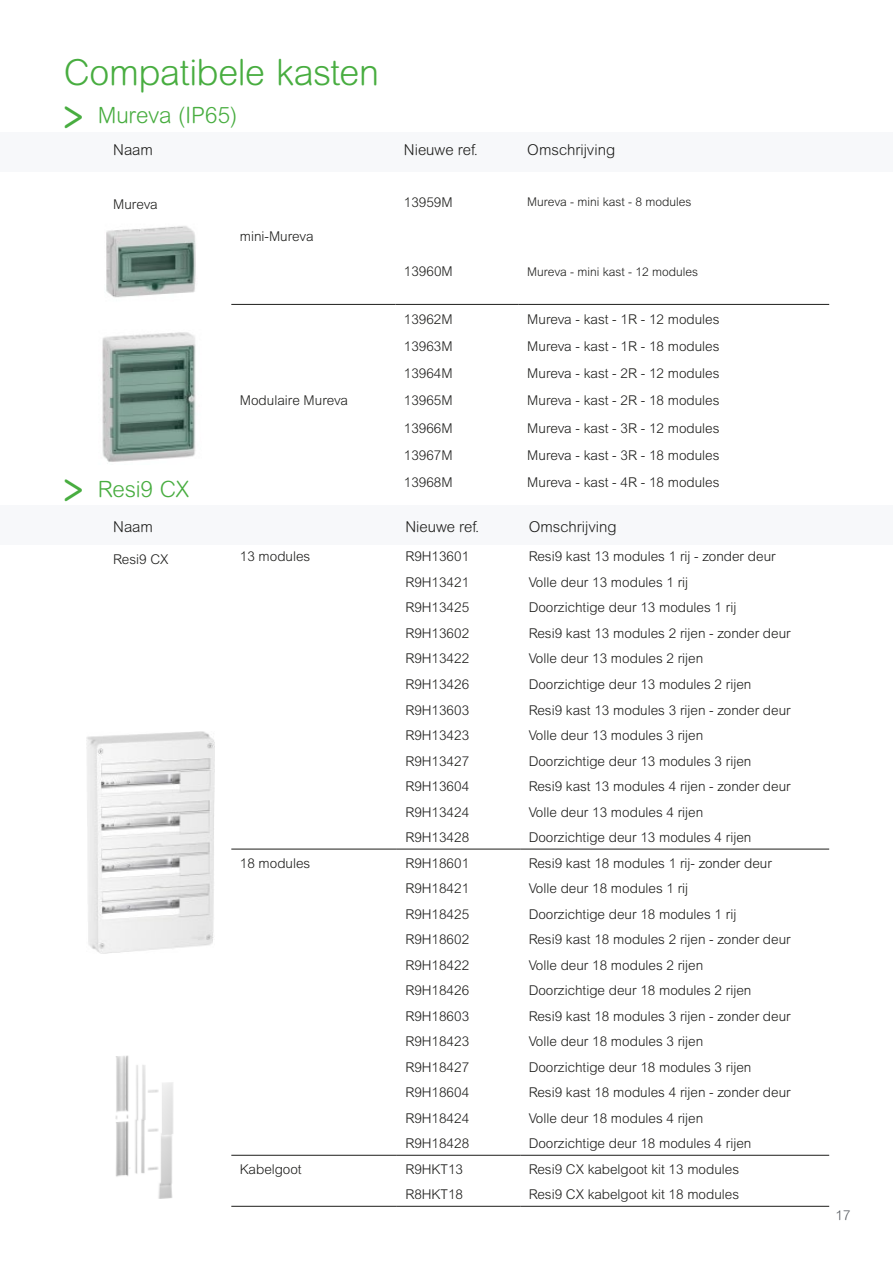
<style>
.page{position:relative;width:893px;height:1263px;background:#fff}
.page>*{position:absolute;margin:0;border:0;box-sizing:border-box;transform-origin:0 0}
.t1{font:300 36px "Arial Rounded MT Pro";letter-spacing:-.015em;color:#48ad40}
.t2{font:300 22.5px "Arial Rounded MT Pro";letter-spacing:-.01em;color:#48ad40}
.t3{font:300 15px "Arial Rounded MT Pro";color:#1d1d1b}
.t4{font:300 13.5px "Arial MT Pro";color:#1d1d1b}
.t5{font:300 13.5px "Arial Rounded MT Pro";color:#54585e}
.t6{font:300 12px "Arial MT Pro";color:#1d1d1b}
.s1{font-family:"Courier";font-weight:400;font-size:45px}
</style>
<div class="page">
<div style="left:0;top:132px;width:893px;height:39px;background:#f7f8fa"></div>
<hr style="left:231px;top:304px;width:164px;height:1px;background:#1d1d1b">
<hr style="left:395px;top:304px;width:124px;height:1px;background:#1d1d1b">
<hr style="left:519px;top:304px;width:310px;height:1px;background:#1d1d1b">
<img style="left:106px;top:226px;width:90px;height:72px">
<img style="left:102px;top:332px;width:94px;height:130px">
<div style="left:0;top:505px;width:893px;height:40px;background:#f7f8fa"></div>
<hr style="left:231px;top:849px;width:166px;height:1px;background:#1d1d1b">
<hr style="left:397px;top:849px;width:123px;height:1px;background:#1d1d1b">
<hr style="left:520px;top:849px;width:309px;height:1px;background:#1d1d1b">
<hr style="left:231px;top:1155px;width:166px;height:1px;background:#1d1d1b">
<hr style="left:397px;top:1155px;width:123px;height:1px;background:#1d1d1b">
<hr style="left:520px;top:1155px;width:309px;height:1px;background:#1d1d1b">
<hr style="left:231px;top:1206px;width:166px;height:1px;background:#1d1d1b">
<hr style="left:397px;top:1206px;width:123px;height:1px;background:#1d1d1b">
<hr style="left:520px;top:1206px;width:309px;height:1px;background:#1d1d1b">
<img style="left:115px;top:1055px;width:58px;height:144px">
<img style="left:86px;top:731px;width:129px;height:222px">
<h1 class="t1" style="left:64px;top:51px;width:317px">Compatibele kasten</h1>
<h2 class="t2" style="left:64px;top:102px;width:175px"><span class="s1">&gt;</span> Mureva (IP65)</h2>
<p class="t3" style="left:113px;top:141px;width:41px">Naam</p>
<p class="t3" style="left:404px;top:141px;width:76px">Nieuwe ref.</p>
<p class="t3" style="left:527px;top:141px;width:89px">Omschrijving</p>
<p class="t4" style="left:113px;top:196px;width:46px">Mureva</p>
<p class="t4" style="left:240px;top:228px;width:75px">mini-Mureva</p>
<h2 class="t2" style="left:64px;top:476px;width:127px"><span class="s1">&gt;</span> Resi9 CX</h2>
<p class="t4" style="left:240px;top:392px;width:110px">Modulaire Mureva</p>
<p class="t4" style="left:404px;top:194px;width:50px">13959M</p>
<p class="t6" style="left:527px;top:194px;width:166px">Mureva - mini kast - 8 modules</p>
<p class="t4" style="left:404px;top:263px;width:50px">13960M</p>
<p class="t6" style="left:527px;top:264px;width:172px">Mureva - mini kast - 12 modules</p>
<p class="t4" style="left:404px;top:311px;width:50px">13962M</p>
<p class="t4" style="left:527px;top:311px;width:194px">Mureva - kast - 1R - 12 modules</p>
<p class="t4" style="left:404px;top:338px;width:50px">13963M</p>
<p class="t4" style="left:527px;top:338px;width:194px">Mureva - kast - 1R - 18 modules</p>
<p class="t4" style="left:404px;top:365px;width:50px">13964M</p>
<p class="t4" style="left:527px;top:365px;width:194px">Mureva - kast - 2R - 12 modules</p>
<p class="t4" style="left:404px;top:392px;width:50px">13965M</p>
<p class="t4" style="left:527px;top:392px;width:194px">Mureva - kast - 2R - 18 modules</p>
<p class="t4" style="left:404px;top:420px;width:50px">13966M</p>
<p class="t4" style="left:527px;top:420px;width:194px">Mureva - kast - 3R - 12 modules</p>
<p class="t4" style="left:404px;top:447px;width:50px">13967M</p>
<p class="t4" style="left:527px;top:447px;width:194px">Mureva - kast - 3R - 18 modules</p>
<p class="t4" style="left:404px;top:474px;width:50px">13968M</p>
<p class="t4" style="left:527px;top:474px;width:194px">Mureva - kast - 4R - 18 modules</p>
<p class="t3" style="left:113px;top:518px;width:41px">Naam</p>
<p class="t3" style="left:405px;top:518px;width:76px">Nieuwe ref.</p>
<p class="t3" style="left:529px;top:518px;width:89px">Omschrijving</p>
<p class="t4" style="left:113px;top:550px;width:57px">Resi9 CX</p>
<p class="t4" style="left:240px;top:548px;width:72px">13 modules</p>
<p class="t4" style="left:405px;top:548px;width:65px">R9H13601</p>
<p class="t4" style="left:529px;top:548px;width:248px">Resi9 kast 13 modules 1 rij - zonder deur</p>
<p class="t4" style="left:405px;top:574px;width:65px">R9H13421</p>
<p class="t4" style="left:529px;top:574px;width:161px">Volle deur 13 modules 1 rij</p>
<p class="t4" style="left:405px;top:599px;width:65px">R9H13425</p>
<p class="t4" style="left:529px;top:599px;width:209px">Doorzichtige deur 13 modules 1 rij</p>
<p class="t4" style="left:405px;top:625px;width:65px">R9H13602</p>
<p class="t4" style="left:529px;top:625px;width:263px">Resi9 kast 13 modules 2 rijen - zonder deur</p>
<p class="t4" style="left:405px;top:650px;width:65px">R9H13422</p>
<p class="t4" style="left:529px;top:650px;width:176px">Volle deur 13 modules 2 rijen</p>
<p class="t4" style="left:405px;top:676px;width:65px">R9H13426</p>
<p class="t4" style="left:529px;top:676px;width:224px">Doorzichtige deur 13 modules 2 rijen</p>
<p class="t4" style="left:405px;top:701px;width:65px">R9H13603</p>
<p class="t4" style="left:529px;top:701px;width:263px">Resi9 kast 13 modules 3 rijen - zonder deur</p>
<p class="t4" style="left:405px;top:727px;width:65px">R9H13423</p>
<p class="t4" style="left:529px;top:727px;width:176px">Volle deur 13 modules 3 rijen</p>
<p class="t4" style="left:405px;top:752px;width:65px">R9H13427</p>
<p class="t4" style="left:529px;top:752px;width:224px">Doorzichtige deur 13 modules 3 rijen</p>
<p class="t4" style="left:405px;top:778px;width:65px">R9H13604</p>
<p class="t4" style="left:529px;top:778px;width:263px">Resi9 kast 13 modules 4 rijen - zonder deur</p>
<p class="t4" style="left:405px;top:803px;width:65px">R9H13424</p>
<p class="t4" style="left:529px;top:803px;width:176px">Volle deur 13 modules 4 rijen</p>
<p class="t4" style="left:405px;top:829px;width:65px">R9H13428</p>
<p class="t4" style="left:529px;top:829px;width:224px">Doorzichtige deur 13 modules 4 rijen</p>
<p class="t4" style="left:240px;top:854px;width:72px">18 modules</p>
<p class="t4" style="left:405px;top:854px;width:65px">R9H18601</p>
<p class="t4" style="left:529px;top:854px;width:245px">Resi9 kast 18 modules 1 rij- zonder deur</p>
<p class="t4" style="left:405px;top:880px;width:65px">R9H18421</p>
<p class="t4" style="left:529px;top:880px;width:161px">Volle deur 18 modules 1 rij</p>
<p class="t4" style="left:405px;top:906px;width:65px">R9H18425</p>
<p class="t4" style="left:529px;top:906px;width:209px">Doorzichtige deur 18 modules 1 rij</p>
<p class="t4" style="left:405px;top:931px;width:65px">R9H18602</p>
<p class="t4" style="left:529px;top:931px;width:263px">Resi9 kast 18 modules 2 rijen - zonder deur</p>
<p class="t4" style="left:405px;top:957px;width:65px">R9H18422</p>
<p class="t4" style="left:529px;top:957px;width:176px">Volle deur 18 modules 2 rijen</p>
<p class="t4" style="left:405px;top:982px;width:65px">R9H18426</p>
<p class="t4" style="left:529px;top:982px;width:224px">Doorzichtige deur 18 modules 2 rijen</p>
<p class="t4" style="left:405px;top:1008px;width:65px">R9H18603</p>
<p class="t4" style="left:529px;top:1008px;width:263px">Resi9 kast 18 modules 3 rijen - zonder deur</p>
<p class="t4" style="left:405px;top:1033px;width:65px">R9H18423</p>
<p class="t4" style="left:529px;top:1033px;width:176px">Volle deur 18 modules 3 rijen</p>
<p class="t4" style="left:405px;top:1059px;width:65px">R9H18427</p>
<p class="t4" style="left:529px;top:1059px;width:224px">Doorzichtige deur 18 modules 3 rijen</p>
<p class="t4" style="left:405px;top:1084px;width:65px">R9H18604</p>
<p class="t4" style="left:529px;top:1084px;width:263px">Resi9 kast 18 modules 4 rijen - zonder deur</p>
<p class="t4" style="left:405px;top:1110px;width:65px">R9H18424</p>
<p class="t4" style="left:529px;top:1110px;width:176px">Volle deur 18 modules 4 rijen</p>
<p class="t4" style="left:405px;top:1135px;width:65px">R9H18428</p>
<p class="t4" style="left:529px;top:1135px;width:224px">Doorzichtige deur 18 modules 4 rijen</p>
<p class="t4" style="left:240px;top:1161px;width:63px">Kabelgoot</p>
<p class="t4" style="left:405px;top:1161px;width:59px">R9HKT13</p>
<p class="t4" style="left:529px;top:1161px;width:212px">Resi9 CX kabelgoot kit 13 modules</p>
<p class="t4" style="left:405px;top:1186px;width:59px">R8HKT18</p>
<p class="t4" style="left:529px;top:1186px;width:212px">Resi9 CX kabelgoot kit 18 modules</p>
<p class="t5" style="left:835px;top:1207px;width:16px">17</p>
</div>
